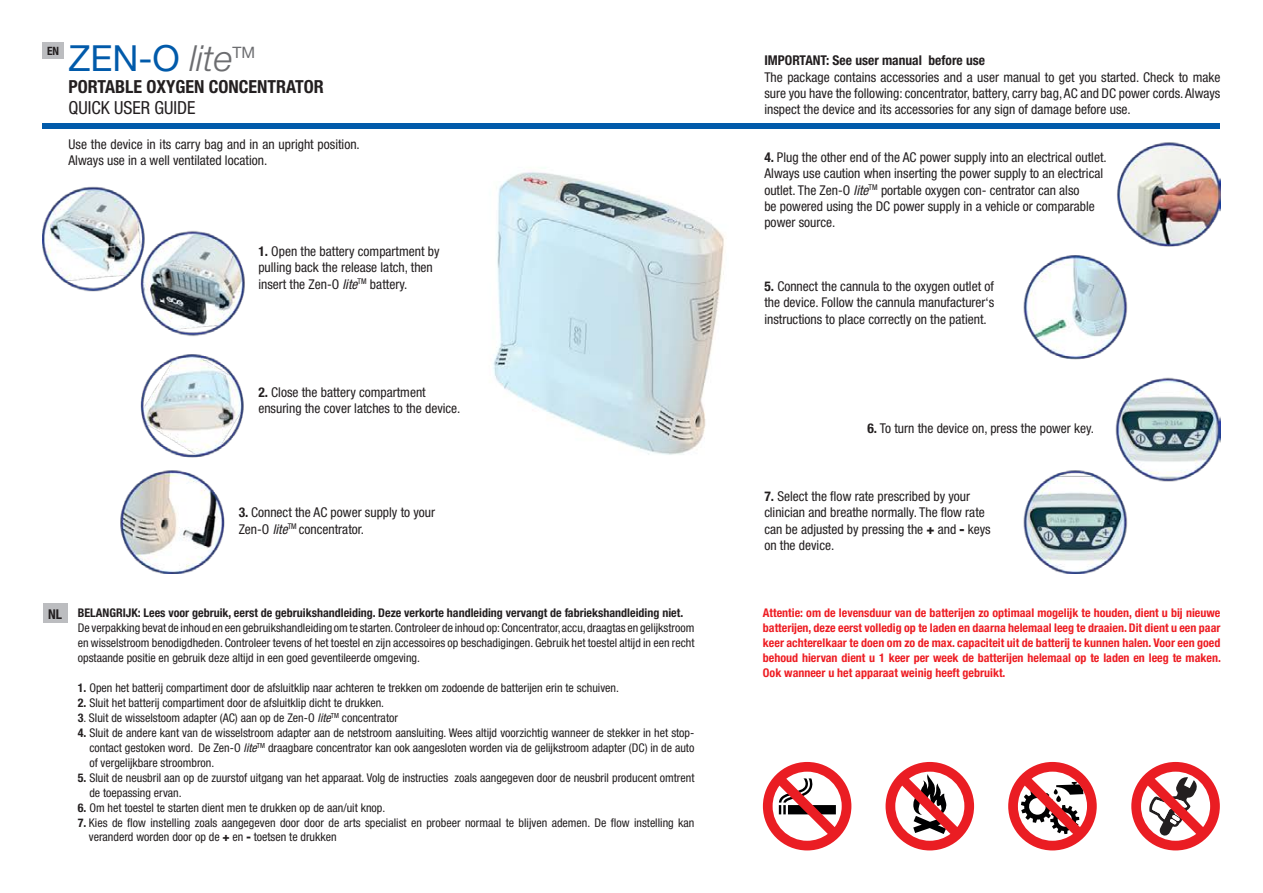
<style>
.page{position:relative;width:1263px;height:893px;background:#fff}
.page>*{position:absolute;margin:0;border:0;box-sizing:border-box;transform-origin:0 0}
.t1{font:36px "Helvetica Neue";color:#015aaa}
.t2{font:700 condensed 18px "Helvetica Neue";color:#231f20}
.t3{font:condensed 18px "Helvetica Neue";color:#231f20}
.t4{font:15.75px "Helvetica Neue";color:#6c6d70}
.t5{font:condensed 13.5px/16.2px "Helvetica Neue";color:#231f20}
.t6{font:700 condensed 13.5px "Helvetica Neue";color:#231f20}
.t7{font:condensed 12px/15px "Helvetica Neue";color:#231f20;text-align:justify}
.t8{font:700 condensed 12px/15px "Helvetica Neue";color:#ee1d23;text-align:justify}
.t9{font:700 condensed 12px "Helvetica Neue";color:#231f20}
.t10{font:700 condensed 11.55px "Helvetica Neue";color:#231f20}
.s1{font-weight:300;font-style:italic;color:#6c6d70}
.s2{font-weight:700}
.s3{font-style:italic}
.s4{font-weight:900}
</style>
<div class="page">
<div style="left:43px;top:123px;width:1177px;height:6px;background:#015aaa"></div>
<img style="left:43px;top:142px;width:1177px;height:432px">
<div style="left:461px;top:136px;width:15px;height:343px;background:#fff"></div>
<div style="left:730px;top:136px;width:14px;height:343px;background:#fff"></div>
<div style="left:472px;top:464px;width:268px;height:15px;background:#fff"></div>
<div style="left:43px;top:43px;width:21px;height:16px;background:#bcbdc0"></div>
<div style="left:43px;top:604px;width:24px;height:19px;background:#bcbdc0"></div>
<svg style="left:763px;top:762px;width:88px;height:88px"></svg>
<svg style="left:885px;top:762px;width:89px;height:88px"></svg>
<svg style="left:1008px;top:762px;width:89px;height:88px"></svg>
<svg style="left:1131px;top:762px;width:89px;height:88px"></svg>
<p class="t10" style="left:47px;top:44px;width:14px">EN</p>
<p class="t1" style="left:69px;top:37px;width:166px">ZEN-O <span class="s1">lite</span></p>
<p class="t4" style="left:233px;top:43px;width:24px">TM</p>
<p class="t2" style="left:69px;top:75px;width:257px">PORTABLE OXYGEN CONCENTRATOR</p>
<p class="t3" style="left:69px;top:98px;width:129px">QUICK USER GUIDE</p>
<p class="t5" style="left:69px;top:136px;width:293px">Use the device in its carry bag and in an upright position.<br>Always use in a well ventilated location.</p>
<p class="t5" style="left:258px;top:243px;width:183px"><span class="s2">1.</span> Open the battery compartment by pulling back the release latch, then insert the Zen-O <span class="s3">lite</span><sup>TM</sup> battery.</p>
<p class="t5" style="left:258px;top:384px;width:169px"><span class="s2">2.</span> Close the battery compartment</p>
<p class="t5" style="left:258px;top:400px;width:204px">ensuring the cover latches to the device.</p>
<p class="t5" style="left:239px;top:504px;width:198px"><span class="s2">3.</span> Connect the AC power supply to your</p>
<p class="t5" style="left:239px;top:521px;width:127px">Zen-O <span class="s3">lite</span><sup>TM</sup> concentrator.</p>
<p class="t6" style="left:48px;top:606px;width:15px">NL</p>
<p class="t9" style="left:78px;top:606px;width:607px">BELANGRIJK: Lees voor gebruik, eerst de gebruikshandleiding. Deze verkorte handleiding vervangt de fabriekshandleiding niet.</p>
<p class="t7" style="left:78px;top:621px;width:618px">De verpakking bevat de inhoud en een gebruikshandleiding om te starten. Controleer de inhoud op: Concentrator, accu, draagtas en gelijkstroom en wisselstroom benodigdheden. Controleer tevens of het toestel en zijn accessoires op beschadigingen. Gebruik het toestel altijd in een recht opstaande positie en gebruik deze altijd in een goed geventileerde omgeving.</p>
<p class="t7" style="left:78px;top:681px;width:543px"><span class="s2">1.</span> Open het batterij compartiment door de afsluitklip naar achteren te trekken om zodoende de batterijen erin te schuiven.</p>
<p class="t7" style="left:78px;top:696px;width:308px"><span class="s2">2.</span> Sluit het batterij compartiment door de afsluitklip dicht te drukken.</p>
<p class="t7" style="left:78px;top:711px;width:322px"><span class="s2">3</span>. Sluit de wisselstoom adapter (AC) aan op de Zen-O <span class="s3">lite</span><sup>TM</sup> concentrator</p>
<p class="t7" style="left:89px;top:726px;width:607px;text-indent:-12px"><span class="s2">4.</span> Sluit de andere kant van de wisselstroom adapter aan de netstroom aansluiting. Wees altijd voorzichtig wanneer de stekker in het stop&shy;contact gestoken word. De Zen-O <span class="s3">lite</span><sup>TM</sup> draagbare concentrator kan ook aangesloten worden via de gelijkstroom adapter (DC) in de auto of vergelijkbare stroombron.</p>
<p class="t7" style="left:89px;top:771px;width:607px;text-indent:-12px"><span class="s2">5.</span> Sluit de neusbril aan op de zuurstof uitgang van het apparaat. Volg de instructies zoals aangegeven door de neusbril producent omtrent de toepassing ervan.</p>
<p class="t7" style="left:78px;top:801px;width:309px"><span class="s2">6.</span> Om het toestel te starten dient men te drukken op de aan/uit knop.</p>
<p class="t7" style="left:89px;top:815px;width:607px;line-height:14.4px;text-indent:-11px"><span class="s2">7.</span> Kies de flow instelling zoals aangegeven door door de arts specialist en probeer normaal te blijven ademen. De flow instelling kan veranderd worden door op de <span class="s4">+</span> en <span class="s4">-</span> toetsen te drukken</p>
<p class="t6" style="left:764px;top:52px;width:222px">IMPORTANT: See user manual before use</p>
<p class="t5" style="left:764px;top:69px;width:458px;text-align:justify">The package contains accessories and a user manual to get you started. Check to make sure you have the following: concentrator, battery, carry bag, AC and DC power cords. Always inspect the device and its accessories for any sign of damage before use.</p>
<p class="t5" style="left:764px;top:149px;width:344px"><span class="s2">4.</span> Plug the other end of the AC power supply into an electrical outlet.<br>Always use caution when inserting the power supply to an electrical outlet. The Zen-O <span class="s3">lite</span><sup>TM</sup> portable oxygen con- centrator can also<br>be powered using the DC power supply in a vehicle or comparable power source.</p>
<p class="t5" style="left:764px;top:278px;width:231px;text-align:justify"><span class="s2">5.</span> Connect the cannula to the oxygen outlet of the device. Follow the cannula manufacturer‘s instructions to place correctly on the patient.</p>
<p class="t5" style="left:867px;top:420px;width:228px"><span class="s2">6.</span> To turn the device on, press the power key.</p>
<p class="t5" style="left:764px;top:488px;width:228px"><span class="s2">7.</span> Select the flow rate prescribed by your clinician and breathe normally. The flow rate can be adjusted by pressing the <span class="s4">+</span> and <span class="s4">-</span> keys on the device.</p>
<p class="t8" style="left:763px;top:605px;width:459px">Attentie: om de levensduur van de batterijen zo optimaal mogelijk te houden, dient u bij nieuwe batterijen, deze eerst volledig op te laden en daarna helemaal leeg te draaien. Dit dient u een paar keer achterelkaar te doen om zo de max. capaciteit uit de batterij te kunnen halen. Voor een goed behoud hiervan dient u 1 keer per week de batterijen helemaal op te laden en leeg te maken.<br>Ook wanneer u het apparaat weinig heeft gebruikt.</p>
</div>
